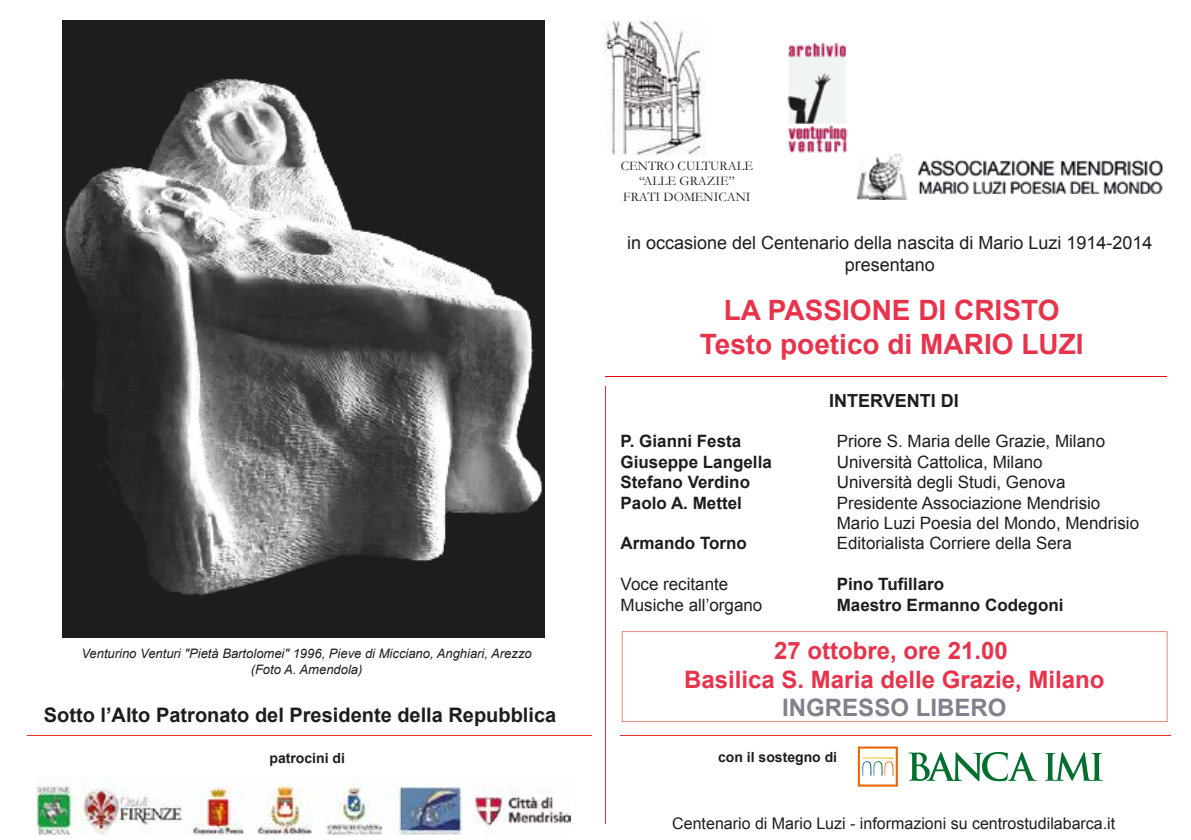
<style>
.page{position:relative;width:1191px;height:840px;background:#fff}
.page>*{position:absolute;margin:0;border:0;box-sizing:border-box;transform-origin:0 0}
.t1{font:700 28px/33.6px "Arial";color:#e7344c;text-align:center}
.t2{font:700 24px/28.8px "Arial";color:#e7344c;text-align:center}
.t3{font:700 24px "Arial";color:#82808d}
.t4{font:700 20px "Arial";color:#1d1d1b}
.t5{font:18px/22px "Arial";color:#1d1d1b;text-align:center}
.t6{font:700 18px "Arial";color:#1d1d1b}
.t7{font:17px/20.4px "Arial";color:#1d1d1b}
.t8{font:700 17px "Arial";color:#1d1d1b}
.t9{font:16px "Arial";color:#1d1d1b}
.t10{font:700 14px "Arial";color:#1d1d1b}
.t11{font:13.2px/15.8px "Garamond";color:#1d1d1b;text-align:center}
.t12{font:italic 13px/16px "Arial";color:#1d1d1b;text-align:center}
</style>
<div class="page">
<hr style="left:605px;top:376px;width:562px;height:1px;background:#e30613">
<img style="left:37px;top:777px;width:533px;height:57px">
<hr style="left:27px;top:734px;width:565px;height:1px;background:#e63329">
<hr style="left:620px;top:734px;width:550px;height:1px;background:#e63329">
<svg style="left:622px;top:631px;width:545px;height:90px"></svg>
<hr style="left:605px;top:386px;width:1px;height:436px;background:#e63329">
<svg style="left:858px;top:746px;width:40px;height:40px"></svg>
<svg style="left:908px;top:752px;width:194px;height:28px"></svg>
<img style="left:63px;top:20px;width:482px;height:617px">
<img style="left:787px;top:42px;width:71px;height:158px">
<img style="left:858px;top:154px;width:306px;height:46px">
<img style="left:604px;top:20px;width:101px;height:136px">
<p class="t12" style="left:81px;top:645px;width:452px">Venturino Venturi "Pietà Bartolomei" 1996, Pieve di Micciano, Anghiari, Arezzo (Foto A. Amendola)</p>
<p class="t4" style="left:44px;top:700px;width:514px">Sotto l’Alto Patronato del Presidente della Repubblica</p>
<p class="t10" style="left:269px;top:747px;width:77px">patrocini di</p>
<p class="t11" style="left:621px;top:157px;width:134px">CENTRO CULTURALE “ALLE GRAZIE”<br>FRATI DOMENICANI</p>
<p class="t5" style="left:627px;top:231px;width:527px">in occasione del Centenario della nascita di Mario Luzi 1914-2014 presentano</p>
<h1 class="t1" style="left:699px;top:293px;width:385px">LA PASSIONE DI CRISTO<br>Testo poetico di MARIO LUZI</h1>
<p class="t6" style="left:829px;top:387px;width:131px">INTERVENTI DI</p>
<p class="t8" style="left:620px;top:429px;width:122px">P. Gianni Festa</p>
<p class="t7" style="left:836px;top:431px;width:270px">Priore S. Maria delle Grazie, Milano</p>
<p class="t8" style="left:620px;top:449px;width:153px">Giuseppe Langella</p>
<p class="t7" style="left:836px;top:451px;width:207px">Università Cattolica, Milano</p>
<p class="t8" style="left:620px;top:470px;width:131px">Stefano Verdino</p>
<p class="t7" style="left:836px;top:471px;width:230px">Università degli Studi, Genova</p>
<p class="t8" style="left:620px;top:490px;width:123px">Paolo A. Mettel</p>
<p class="t7" style="left:836px;top:492px;width:304px">Presidente Associazione Mendrisio<br>Mario Luzi Poesia del Mondo, Mendrisio</p>
<p class="t8" style="left:620px;top:531px;width:128px">Armando Torno</p>
<p class="t7" style="left:836px;top:533px;width:237px">Editorialista Corriere della Sera</p>
<p class="t7" style="left:620px;top:573px;width:109px">Voce recitante</p>
<p class="t8" style="left:836px;top:572px;width:109px">Pino Tufillaro</p>
<p class="t7" style="left:620px;top:594px;width:143px">Musiche all’organo</p>
<p class="t8" style="left:836px;top:592px;width:228px">Maestro Ermanno Codegoni</p>
<h2 class="t2" style="left:684px;top:636px;width:422px">27 ottobre, ore 21.00<br>Basilica S. Maria delle Grazie, Milano</h2>
<h2 class="t3" style="left:782px;top:690px;width:226px">INGRESSO LIBERO</h2>
<p class="t10" style="left:718px;top:747px;width:121px">con il sostegno di</p>
<p class="t9" style="left:672px;top:811px;width:444px">Centenario di Mario Luzi - informazioni su centrostudilabarca.it</p>
</div>
